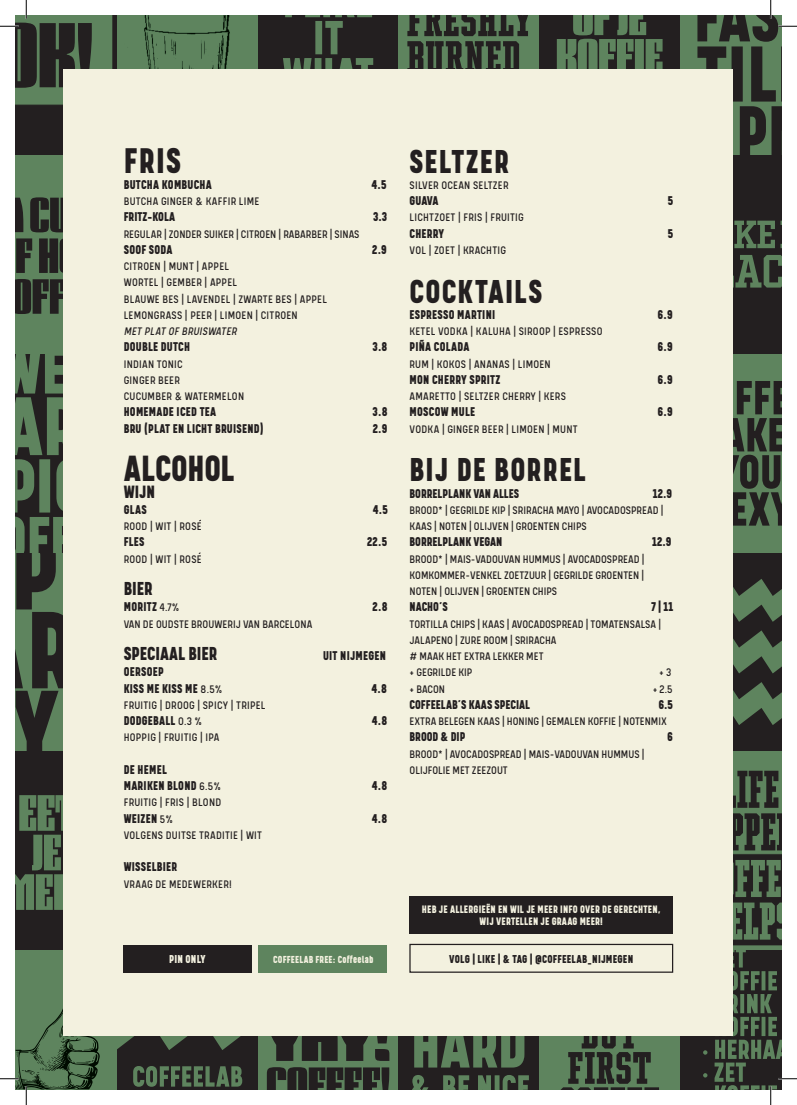
<style>
.page{position:relative;width:797px;height:1105px;background:#fff}
.page>*{position:absolute;margin:0;border:0;box-sizing:border-box;transform-origin:0 0}
.t1{font:900 35.75px "Kelpt Sans B2";letter-spacing:-.005em;color:#231f20}
.t2{font:900 35px "Kelpt Sans B2";color:#231f20}
.t3{font:900 32.5px "Kelpt Sans B2";letter-spacing:.035em;color:#231f20}
.t4{font:900 18.5px "Kelpt Sans B2";color:#231f20}
.t5{font:900 17.5px "Kelpt Sans B2";color:#231f20}
.t6{font:12.5px/16.2px "Kelpt Sans B1";letter-spacing:.01em;color:#231f20}
.t7{font:900 12.5px/16.2px "Kelpt Sans B2";letter-spacing:.02em;color:#231f20}
.t8{font:900 12.5px "Kelpt Sans B2";color:#231f20}
.t9{font:italic 12.5px "Kelpt Sans B1";color:#231f20}
.t10{font:900 11.25px "Kelpt Sans B2";letter-spacing:.02em;color:#231f20}
.t11{font:900 11.25px "Kelpt Sans B2";letter-spacing:.02em;color:#f3f1df}
.t12{font:900 10.62px/11.9px "Kelpt Sans B2";letter-spacing:.02em;color:#f3f1df;text-align:center}
.t13{font:900 10px "Kelpt Sans B2";letter-spacing:.02em;color:#f3f1df}
.s1{font-family:"Kelpt Sans B1";font-weight:400}
</style>
<div class="page">
<div style="left:117px;top:950px;width:141px;height:139px;background:#231f20"></div>
<svg style="left:133px;top:1066px;width:109px;height:21px"></svg>
<svg style="left:117px;top:1035px;width:141px;height:15px"></svg>
<div style="left:16px;top:16px;width:101px;height:139px;background:#231f20"></div>
<div style="left:16px;top:751px;width:101px;height:199px;background:#231f20"></div>
<svg style="left:16px;top:795px;width:48px;height:115px"></svg>
<div style="left:258px;top:950px;width:140px;height:139px;background:#5e845e"></div>
<div style="left:680px;top:16px;width:101px;height:139px;background:#5e845e"></div>
<div style="left:258px;top:16px;width:140px;height:139px;background:#231f20"></div>
<svg style="left:283px;top:16px;width:90px;height:53px"></svg>
<div style="left:539px;top:16px;width:141px;height:139px;background:#231f20"></div>
<svg style="left:556px;top:16px;width:106px;height:53px"></svg>
<div style="left:398px;top:950px;width:141px;height:139px;background:#231f20"></div>
<svg style="left:414px;top:1035px;width:110px;height:32px"></svg>
<div style="left:539px;top:950px;width:141px;height:139px;background:#5e845e"></div>
<svg style="left:560px;top:1035px;width:99px;height:54px"></svg>
<img style="left:117px;top:16px;width:141px;height:53px">
<div style="left:680px;top:552px;width:101px;height:199px;background:#231f20"></div>
<svg style="left:733px;top:579px;width:48px;height:43px"></svg>
<svg style="left:733px;top:630px;width:48px;height:43px"></svg>
<svg style="left:733px;top:682px;width:48px;height:43px"></svg>
<div style="left:16px;top:155px;width:101px;height:199px;background:#5e845e"></div>
<svg style="left:16px;top:279px;width:48px;height:35px"></svg>
<svg style="left:16px;top:238px;width:48px;height:35px"></svg>
<svg style="left:16px;top:197px;width:48px;height:35px"></svg>
<div style="left:680px;top:751px;width:101px;height:199px;background:#5e845e"></div>
<div style="left:16px;top:950px;width:101px;height:139px;background:#5e845e"></div>
<div style="left:680px;top:354px;width:101px;height:198px;background:#5e845e"></div>
<svg style="left:733px;top:381px;width:48px;height:145px"></svg>
<div style="left:398px;top:16px;width:141px;height:139px;background:#5e845e"></div>
<svg style="left:407px;top:16px;width:121px;height:53px"></svg>
<div style="left:680px;top:155px;width:101px;height:199px;background:#231f20"></div>
<svg style="left:412px;top:1075px;width:117px;height:14px"></svg>
<svg style="left:267px;top:1067px;width:122px;height:22px;background:#30362e"></svg>
<svg style="left:267px;top:1035px;width:122px;height:26px"></svg>
<svg style="left:733px;top:255px;width:48px;height:33px"></svg>
<svg style="left:734px;top:221px;width:47px;height:27px"></svg>
<div style="left:64px;top:69px;width:669px;height:966px;background:#f3f1df"></div>
<div style="left:409px;top:944px;width:264px;height:29px;border:1px solid #231f20"></div>
<div style="left:123px;top:946px;width:129px;height:27px;background:#231f20"></div>
<div style="left:258px;top:946px;width:128px;height:27px;background:#5e845e"></div>
<div style="left:409px;top:896px;width:264px;height:37px;background:#231f20"></div>
<svg style="left:16px;top:354px;width:185px;height:397px"></svg>
<svg style="left:0;top:0;width:113px;height:106px"></svg>
<svg style="left:0;top:998px;width:100px;height:107px"></svg>
<svg style="left:697px;top:0;width:100px;height:155px"></svg>
<svg style="left:683px;top:771px;width:114px;height:334px"></svg>
<h2 class="t2" style="left:124px;top:139px;width:59px">FRIS</h2>
<p class="t7" style="left:124px;top:176px;width:90px">BUTCHA KOMBUCHA</p>
<p class="t7" style="left:371px;top:176px;width:16px">4.5</p>
<p class="t6" style="left:124px;top:193px;width:137px">BUTCHA GINGER &amp; KAFFIR LIME</p>
<p class="t8" style="left:124px;top:209px;width:53px">FRITZ-KOLA</p>
<p class="t7" style="left:373px;top:208px;width:15px">3.3</p>
<p class="t6" style="left:124px;top:225px;width:237px">REGULAR | ZONDER SUIKER | CITROEN | RABARBER | SINAS</p>
<p class="t7" style="left:124px;top:241px;width:50px">SOOF SODA</p>
<p class="t7" style="left:372px;top:241px;width:16px">2.9</p>
<p class="t6" style="left:124px;top:258px;width:205px">CITROEN | MUNT | APPEL<br>WORTEL | GEMBER | APPEL<br>BLAUWE BES | LAVENDEL | ZWARTE BES | APPEL<br>LEMONGRASS | PEER | LIMOEN | CITROEN</p>
<p class="t9" style="left:124px;top:324px;width:117px">MET PLAT OF BRUISWATER</p>
<p class="t7" style="left:124px;top:338px;width:68px">DOUBLE DUTCH</p>
<p class="t7" style="left:372px;top:338px;width:17px">3.8</p>
<p class="t6" style="left:124px;top:355px;width:122px">INDIAN TONIC<br>GINGER BEER<br>CUCUMBER &amp; WATERMELON</p>
<p class="t7" style="left:124px;top:403px;width:94px">HOMEMADE ICED TEA</p>
<p class="t7" style="left:372px;top:403px;width:17px">3.8</p>
<p class="t7" style="left:124px;top:420px;width:142px">BRU (PLAT EN LICHT BRUISEND)</p>
<p class="t7" style="left:373px;top:420px;width:16px">2.9</p>
<h1 class="t1" style="left:124px;top:447px;width:112px">ALCOHOL</h1>
<h3 class="t5" style="left:124px;top:481px;width:33px">WIJN</h3>
<p class="t7" style="left:124px;top:501px;width:25px">GLAS</p>
<p class="t7" style="left:373px;top:501px;width:16px">4.5</p>
<p class="t6" style="left:124px;top:518px;width:79px">ROOD | WIT | ROSE</p>
<p class="t7" style="left:124px;top:533px;width:22px">FLES</p>
<p class="t7" style="left:367px;top:533px;width:22px">22.5</p>
<p class="t6" style="left:124px;top:550px;width:79px">ROOD | WIT | ROSE</p>
<h3 class="t4" style="left:124px;top:577px;width:31px">BIER</h3>
<p class="t7" style="left:124px;top:598px;width:57px">MORITZ <span class="s1">4.7%</span></p>
<p class="t7" style="left:372px;top:598px;width:17px">2.8</p>
<p class="t6" style="left:124px;top:615px;width:190px">VAN DE OUDSTE BROUWERIJ VAN BARCELONA</p>
<h3 class="t4" style="left:124px;top:642px;width:95px">SPECIAAL BIER</h3>
<p class="t7" style="left:323px;top:647px;width:64px">UIT NIJMEGEN</p>
<p class="t7" style="left:124px;top:663px;width:100px">OERSOEP<br>KISS ME KISS ME <span class="s1">8.5%</span></p>
<p class="t7" style="left:371px;top:680px;width:17px">4.8</p>
<p class="t6" style="left:124px;top:697px;width:143px">FRUITIG | DROOG | SPICY | TRIPEL</p>
<p class="t7" style="left:124px;top:712px;width:80px">DODGEBALL <span class="s1">0.3 %</span></p>
<p class="t7" style="left:372px;top:712px;width:17px">4.8</p>
<p class="t6" style="left:124px;top:729px;width:97px">HOPPIG | FRUITIG | IPA</p>
<p class="t7" style="left:124px;top:761px;width:99px">DE HEMEL<br>MARIKEN BLOND <span class="s1">6.5%</span></p>
<p class="t7" style="left:372px;top:777px;width:17px">4.8</p>
<p class="t6" style="left:124px;top:794px;width:99px">FRUITIG | FRIS | BLOND</p>
<p class="t7" style="left:124px;top:810px;width:51px">WEIZEN <span class="s1">5%</span></p>
<p class="t7" style="left:372px;top:810px;width:17px">4.8</p>
<p class="t6" style="left:124px;top:827px;width:140px">VOLGENS DUITSE TRADITIE | WIT</p>
<p class="t7" style="left:124px;top:858px;width:55px">WISSELBIER</p>
<p class="t6" style="left:124px;top:875px;width:110px">VRAAG DE MEDEWERKER!</p>
<h3 class="t3" style="left:409px;top:141px;width:101px">SELTZER</h3>
<p class="t6" style="left:409px;top:177px;width:101px">SILVER OCEAN SELTZER</p>
<p class="t7" style="left:409px;top:192px;width:30px">GUAVA</p>
<p class="t7" style="left:668px;top:192px;width:7px">5</p>
<p class="t6" style="left:409px;top:209px;width:116px">LICHTZOET | FRIS | FRUITIG</p>
<p class="t7" style="left:409px;top:225px;width:36px">CHERRY</p>
<p class="t7" style="left:668px;top:225px;width:7px">5</p>
<p class="t6" style="left:409px;top:242px;width:98px">VOL | ZOET | KRACHTIG</p>
<h3 class="t3" style="left:409px;top:271px;width:134px">COCKTAILS</h3>
<p class="t7" style="left:409px;top:306px;width:87px">ESPRESSO MARTINI</p>
<p class="t7" style="left:657px;top:306px;width:17px">6.9</p>
<p class="t6" style="left:409px;top:323px;width:194px">KETEL VODKA | KALUHA | SIROOP | ESPRESSO</p>
<p class="t7" style="left:409px;top:338px;width:61px">PIÑA COLADA</p>
<p class="t7" style="left:657px;top:338px;width:17px">6.9</p>
<p class="t6" style="left:409px;top:355px;width:143px">RUM | KOKOS | ANANAS | LIMOEN</p>
<p class="t7" style="left:409px;top:371px;width:92px">MON CHERRY SPRITZ</p>
<p class="t7" style="left:657px;top:371px;width:17px">6.9</p>
<p class="t6" style="left:409px;top:388px;width:158px">AMARETTO | SELTZER CHERRY | KERS</p>
<p class="t7" style="left:409px;top:403px;width:67px">MOSCOW MULE</p>
<p class="t7" style="left:657px;top:403px;width:17px">6.9</p>
<p class="t6" style="left:409px;top:420px;width:170px">VODKA | GINGER BEER | LIMOEN | MUNT</p>
<h3 class="t3" style="left:409px;top:450px;width:178px">BIJ DE BORREL</h3>
<p class="t8" style="left:409px;top:485px;width:111px">BORRELPLANK VAN ALLES</p>
<p class="t7" style="left:652px;top:485px;width:21px">12.9</p>
<p class="t6" style="left:409px;top:502px;width:255px">BROOD* | GEGRILDE KIP | SRIRACHA MAYO | AVOCADOSPREAD |<br>KAAS | NOTEN | OLIJVEN | GROENTEN CHIPS</p>
<p class="t8" style="left:409px;top:534px;width:94px">BORRELPLANK VEGAN</p>
<p class="t7" style="left:652px;top:533px;width:21px">12.9</p>
<p class="t6" style="left:409px;top:550px;width:236px;text-align:justify">BROOD* | MAIS-VADOUVAN HUMMUS | AVOCADOSPREAD | KOMKOMMER-VENKEL ZOETZUUR | GEGRILDE GROENTEN | NOTEN | OLIJVEN | GROENTEN CHIPS</p>
<p class="t7" style="left:409px;top:598px;width:40px">NACHO’S</p>
<p class="t7" style="left:651px;top:598px;width:24px">7 | 11</p>
<p class="t6" style="left:409px;top:615px;width:253px">TORTILLA CHIPS | KAAS | AVOCADOSPREAD | TOMATENSALSA |<br>JALAPENO | ZURE ROOM | SRIRACHA<br># MAAK HET EXTRA LEKKER MET<br>+ GEGRILDE KIP</p>
<p class="t6" style="left:659px;top:664px;width:14px">+ 3</p>
<p class="t6" style="left:409px;top:680px;width:37px">+ BACON</p>
<p class="t6" style="left:652px;top:680px;width:21px">+ 2.5</p>
<p class="t8" style="left:409px;top:697px;width:122px">COFFEELAB’S KAAS SPECIAL</p>
<p class="t7" style="left:658px;top:696px;width:16px">6.5</p>
<p class="t6" style="left:409px;top:713px;width:259px">EXTRA BELEGEN KAAS | HONING | GEMALEN KOFFIE | NOTENMIX</p>
<p class="t8" style="left:409px;top:729px;width:57px">BROOD &amp; DIP</p>
<p class="t7" style="left:667px;top:728px;width:7px">6</p>
<p class="t6" style="left:409px;top:745px;width:236px">BROOD* | AVOCADOSPREAD | MAIS-VADOUVAN HUMMUS |<br>OLIJFOLIE MET ZEEZOUT</p>
<p class="t12" style="left:422px;top:903px;width:240px">HEB JE ALLERGIEËN EN WIL JE MEER INFO OVER DE GERECHTEN,<br>WIJ VERTELLEN JE GRAAG MEER!</p>
<p class="t11" style="left:169px;top:952px;width:38px">PIN ONLY</p>
<p class="t13" style="left:273px;top:953px;width:102px">COFFEELAB FREE: Coffeelab</p>
<p class="t10" style="left:449px;top:952px;width:185px">VOLG | LIKE | &amp; TAG | @COFFEELAB_NIJMEGEN</p>
</div>
